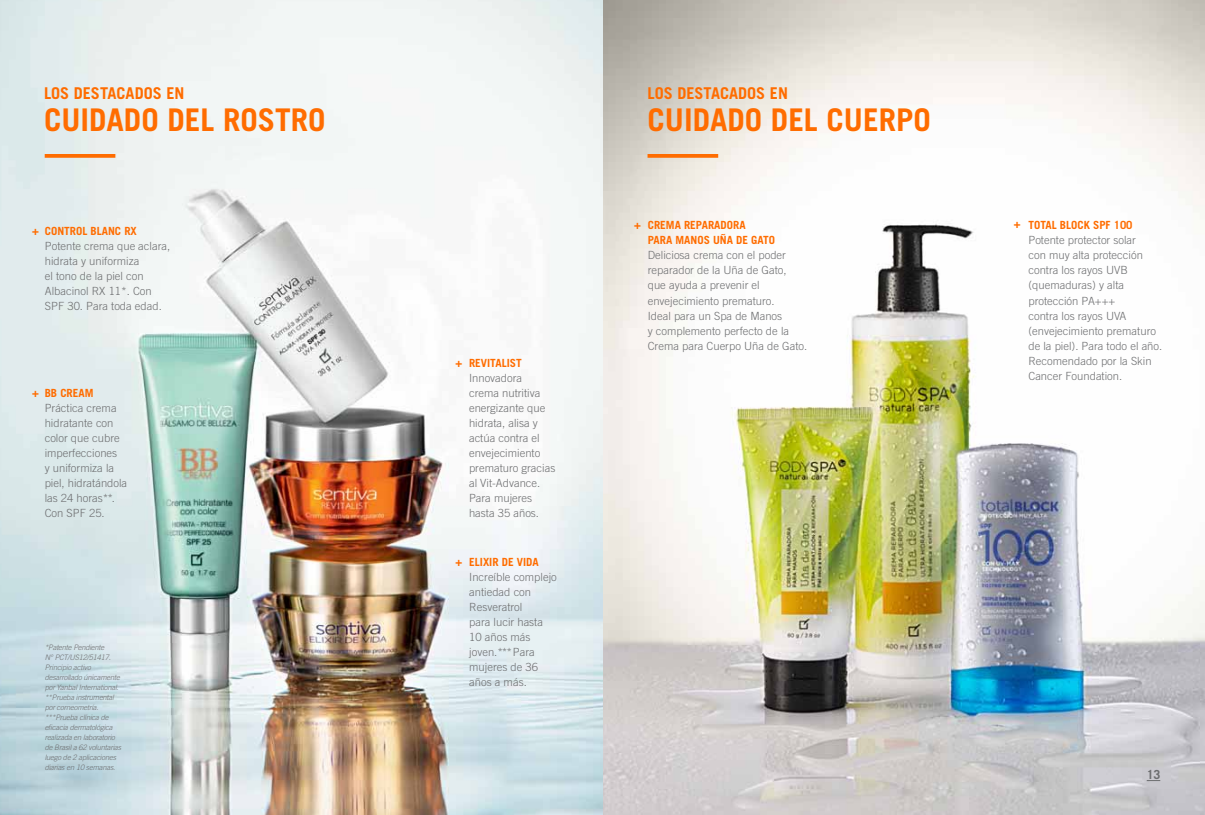
<style>
.page{position:relative;width:1205px;height:815px;background:#fff}
.page>*{position:absolute;margin:0;border:0;box-sizing:border-box;transform-origin:0 0}
.t1{font:700 31.25px "Trade Gothic LT Std";color:#ff6c00}
.t2{font:700 16.25px "Trade Gothic LT Std";color:#ff6c00}
.t3{font:700 12.5px "Trade Gothic LT Std";color:#6d6e70}
.t4{font:300 11.25px/15px "Trade Gothic LT Std";color:#6d6e70}
.t5{font:700 11.25px/15px "Trade Gothic LT Std";color:#ff6c00}
.t6{font:italic 300 7.5px/10px "Trade Gothic LT Std";letter-spacing:-.02em;color:#6d6e70}
</style>
<div class="page">
<img style="left:0;top:0;width:1204px;height:814px">
<svg style="left:1146px;top:780px;width:13px;height:1px"></svg>
<svg style="left:45px;top:154px;width:70px;height:4px"></svg>
<svg style="left:647px;top:154px;width:71px;height:4px"></svg>
<h2 class="t2" style="left:44px;top:83px;width:142px">LOS DESTACADOS EN</h2>
<h1 class="t1" style="left:44px;top:102px;width:283px">CUIDADO DEL ROSTRO</h1>
<p class="t5" style="left:45px;top:223px;width:93px">CONTROL BLANC RX</p>
<p class="t4" style="left:45px;top:239px;width:127px">Potente crema que aclara, hidrata y uniformiza<br>el tono de la piel con<br>Albacinol RX 11*. Con<br>SPF 30. Para toda edad.</p>
<p class="t5" style="left:32px;top:223px;width:8px">+</p>
<p class="t5" style="left:45px;top:385px;width:50px">BB CREAM</p>
<p class="t4" style="left:45px;top:402px;width:84px">Práctica crema hidratante con color que cubre imperfecciones<br>y uniformiza la piel, hidratándola las 24 horas**.<br>Con SPF 25.</p>
<p class="t5" style="left:32px;top:385px;width:8px">+</p>
<p class="t6" style="left:45px;top:643px;width:78px">*Patente Pendiente<br>N° PCT/US12/51417.<br>Principio activo desarrollado únicamente por Yanbal International. **Prueba instrumental por corneometría. ***Prueba clínica de eficacia dermatológica realizada en laboratorio de Brasil a 62 voluntarias luego de 2 aplicaciones diarias en 10 semanas.</p>
<p class="t5" style="left:469px;top:355px;width:54px">REVITALIST</p>
<p class="t4" style="left:469px;top:371px;width:88px">Innovadora<br>crema nutritiva energizante que hidrata, alisa y actúa contra el envejecimiento prematuro gracias al Vit-Advance.<br>Para mujeres hasta 35 años.</p>
<p class="t5" style="left:455px;top:355px;width:8px">+</p>
<p class="t5" style="left:469px;top:554px;width:71px">ELIXIR DE VIDA</p>
<p class="t4" style="left:469px;top:571px;width:89px">Increíble complejo antiedad con<br>Resveratrol<br>para lucir hasta<br>10 años más joven.*** Para mujeres de 36 años a más.</p>
<p class="t5" style="left:455px;top:554px;width:8px">+</p>
<h2 class="t2" style="left:647px;top:83px;width:142px">LOS DESTACADOS EN</h2>
<h1 class="t1" style="left:647px;top:102px;width:285px">CUIDADO DEL CUERPO</h1>
<p class="t5" style="left:647px;top:218px;width:129px;text-indent:-14px">+ CREMA REPARADORA<br>PARA MANOS UÑA DE GATO</p>
<p class="t4" style="left:647px;top:249px;width:161px">Deliciosa crema con el poder reparador de la Uña de Gato, que ayuda a prevenir el envejecimiento prematuro.<br>Ideal para un Spa de Manos<br>y complemento perfecto de la<br>Crema para Cuerpo Uña de Gato.</p>
<p class="t5" style="left:1013px;top:216px;width:8px">+</p>
<p class="t5" style="left:1028px;top:218px;width:106px">TOTAL BLOCK SPF 100</p>
<p class="t4" style="left:1028px;top:234px;width:135px">Potente protector solar<br>con muy alta protección contra los rayos UVB (quemaduras) y alta protección PA+++<br>contra los rayos UVA (envejecimiento prematuro de la piel). Para todo el año.<br>Recomendado por la Skin<br>Cancer Foundation.</p>
<p class="t3" style="left:1146px;top:767px;width:15px">13</p>
</div>
